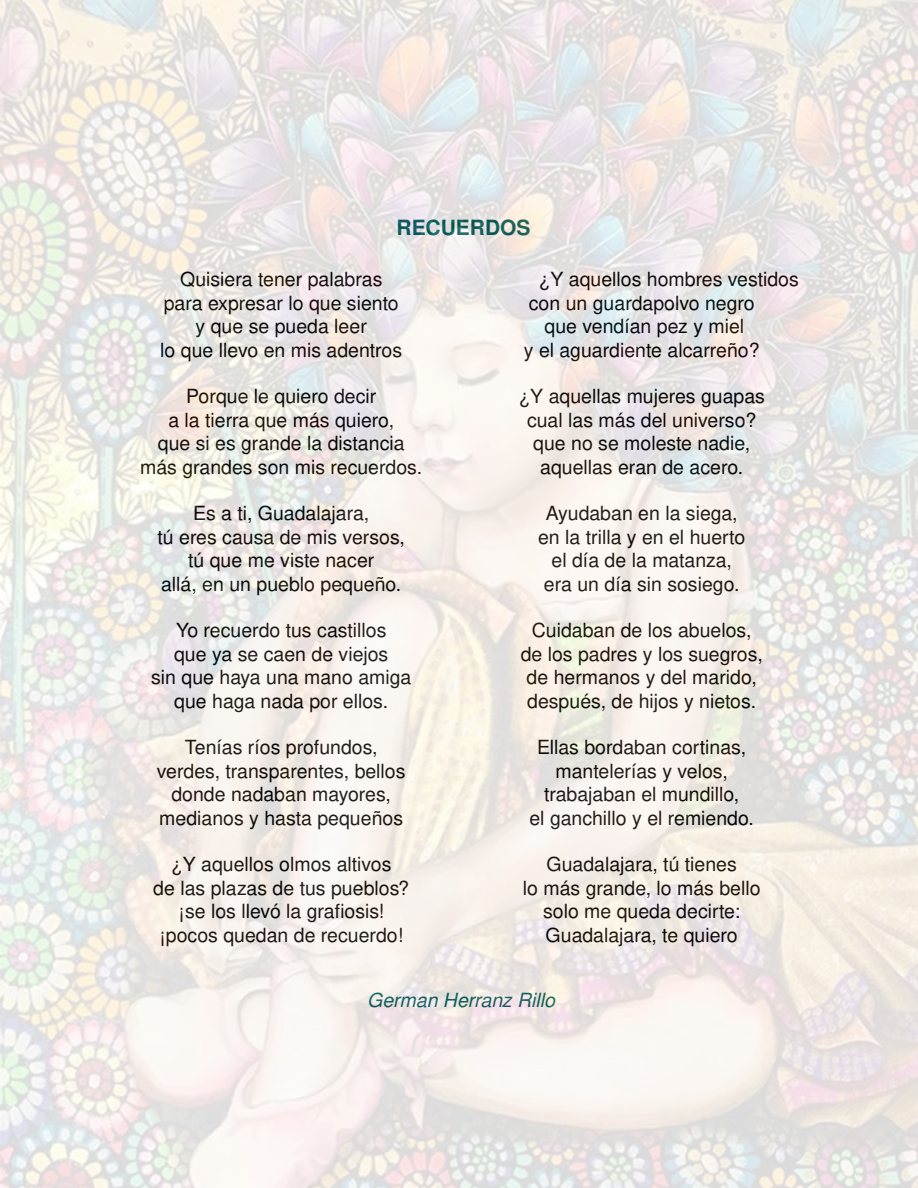
<style>
.page{position:relative;width:918px;height:1188px;background:#fff}
.page>*{position:absolute;margin:0;border:0;box-sizing:border-box;transform-origin:0 0}
.t1{font:700 21px "Nimbus San L";color:#00605d}
.t2{font:19.5px/23.4px "Nimbus San L";color:#000;text-align:center}
.t3{font:italic 19.5px "Nimbus San L";color:#00605d}
</style>
<div class="page">
<img style="left:0;top:0;width:918px;height:1188px">
<p class="t1" style="left:397px;top:212px;width:135px">RECUERDOS</p>
<p class="t2" style="left:160px;top:267px;width:243px">Quisiera tener palabras para expresar lo que siento y que se pueda leer<br>lo que llevo en mis adentros</p>
<p class="t2" style="left:140px;top:384px;width:284px">Porque le quiero decir<br>a la tierra que más quiero,<br>que si es grande la distancia más grandes son mis recuerdos.</p>
<p class="t2" style="left:157px;top:501px;width:249px">Es a ti, Guadalajara,<br>tú eres causa de mis versos, tú que me viste nacer<br>allá, en un pueblo pequeño.</p>
<p class="t2" style="left:151px;top:618px;width:262px">Yo recuerdo tus castillos<br>que ya se caen de viejos<br>sin que haya una mano amiga que haga nada por ellos.</p>
<p class="t2" style="left:157px;top:735px;width:250px">Tenías ríos profundos, verdes, transparentes, bellos donde nadaban mayores, medianos y hasta pequeños</p>
<p class="t2" style="left:153px;top:852px;width:257px">¿Y aquellos olmos altivos<br>de las plazas de tus pueblos? ¡se los llevó la grafiosis! ¡pocos quedan de recuerdo!</p>
<p class="t2" style="left:539px;top:267px;width:262px">¿Y aquellos hombres vestidos</p>
<p class="t2" style="left:529px;top:290px;width:228px">con un guardapolvo negro</p>
<p class="t2" style="left:545px;top:314px;width:201px">que vendían pez y miel</p>
<p class="t2" style="left:524px;top:337px;width:237px">y el aguardiente alcarreño?</p>
<p class="t2" style="left:518px;top:384px;width:248px">¿Y aquellas mujeres guapas cual las más del universo? que no se moleste nadie, aquellas eran de acero.</p>
<p class="t2" style="left:538px;top:501px;width:209px">Ayudaban en la siega, en la trilla y en el huerto el día de la matanza, era un día sin sosiego.</p>
<p class="t2" style="left:521px;top:618px;width:244px">Cuidaban de los abuelos, de los padres y los suegros, de hermanos y del marido, después, de hijos y nietos.</p>
<p class="t2" style="left:530px;top:735px;width:226px">Ellas bordaban cortinas, mantelerías y velos, trabajaban el mundillo,<br>el ganchillo y el remiendo.</p>
<p class="t2" style="left:523px;top:852px;width:239px">Guadalajara, tú tienes<br>lo más grande, lo más bello solo me queda decirte:<br>Guadalajara, te quiero</p>
<p class="t3" style="left:367px;top:986px;width:189px">German Herranz Rillo</p>
</div>
